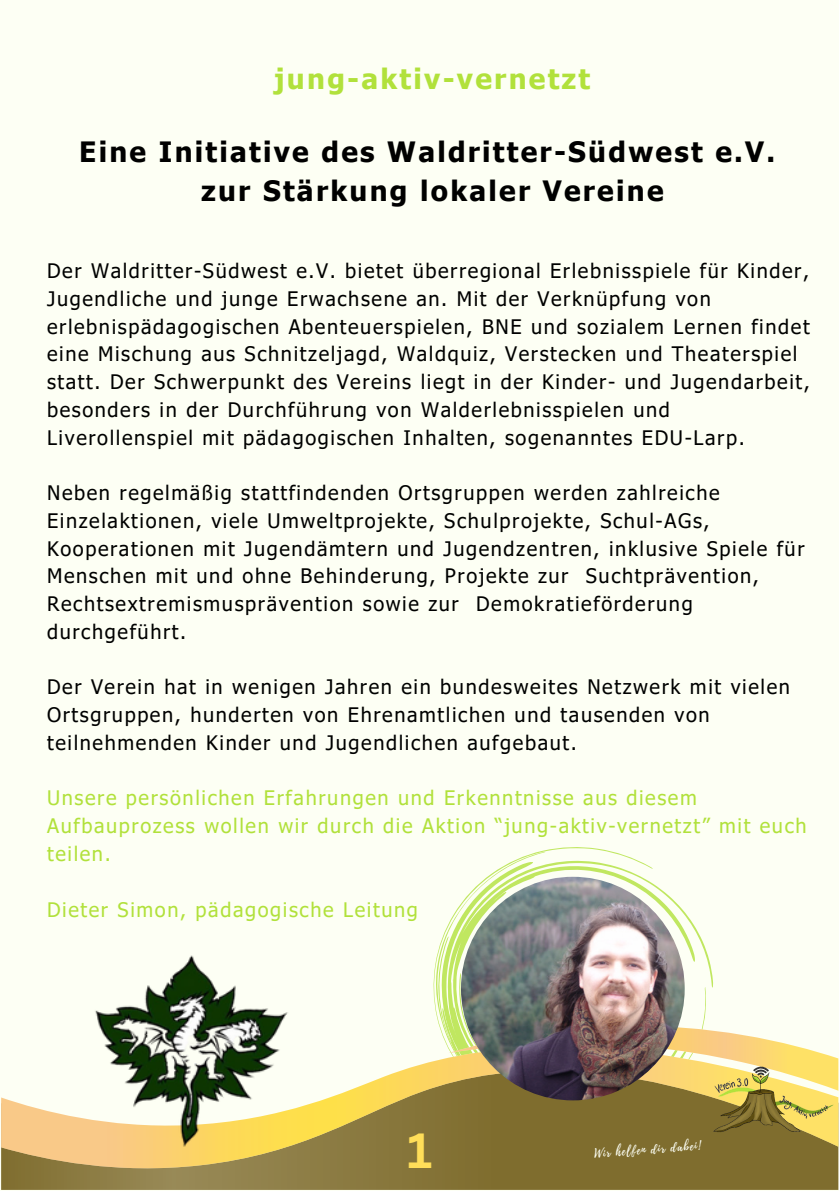
<style>
.page{position:relative;width:839px;height:1191px;background:#fff}
.page>*{position:absolute;margin:0;border:0;box-sizing:border-box;transform-origin:0 0}
.t1{font:700 48px "Canva Sans";color:#ffde59}
.t2{font:700 28px "Tahoma";letter-spacing:.08em;color:#000}
.t3{font:700 28px "Tahoma";letter-spacing:.08em;color:#b1e13b}
.t4{font:20px/27.8px "Tahoma";letter-spacing:.08em;color:#000}
.t5{font:20px/27.8px "Tahoma";letter-spacing:.08em;color:#b1e13b}
.t6{font:12px "Playlist Script";color:#fdfff4}
</style>
<div class="page">
<div style="left:0;top:0;width:838px;height:1191px;background:#fdfff4"></div>
<svg style="left:1px;top:1175px;width:837px;height:15px;background:#87763b"></svg>
<svg style="left:1px;top:1061px;width:837px;height:114px;background:#a28f51"></svg>
<svg style="left:435px;top:852px;width:403px;height:239px"></svg>
<img style="left:705px;top:1060px;width:132px;height:81px">
<img style="left:461px;top:877px;width:223px;height:223px;border-radius:50%">
<img style="left:70px;top:955px;width:240px;height:211px">
<p class="t3" style="left:274px;top:61px;width:317px">jung-aktiv-vernetzt</p>
<p class="t2" style="left:79px;top:134px;width:697px">Eine Initiative des Waldritter-Südwest e.V.</p>
<p class="t2" style="left:201px;top:173px;width:464px">zur Stärkung lokaler Vereine</p>
<p class="t4" style="left:47px;top:256px;width:764px">Der Waldritter-Südwest e.V. bietet überregional Erlebnisspiele für Kinder, Jugendliche und junge Erwachsene an. Mit der Verknüpfung von erlebnispädagogischen Abenteuerspielen, BNE und sozialem Lernen findet eine Mischung aus Schnitzeljagd, Waldquiz, Verstecken und Theaterspiel statt. Der Schwerpunkt des Vereins liegt in der Kinder- und Jugendarbeit, besonders in der Durchführung von Walderlebnisspielen und Liverollenspiel mit pädagogischen Inhalten, sogenanntes EDU-Larp.</p>
<p class="t4" style="left:47px;top:478px;width:759px">Neben regelmäßig stattfindenden Ortsgruppen werden zahlreiche Einzelaktionen, viele Umweltprojekte, Schulprojekte, Schul-AGs, Kooperationen mit Jugendämtern und Jugendzentren, inklusive Spiele für Menschen mit und ohne Behinderung, Projekte zur Suchtprävention, Rechtsextremismusprävention sowie zur Demokratieförderung durchgeführt.</p>
<p class="t4" style="left:47px;top:673px;width:744px">Der Verein hat in wenigen Jahren ein bundesweites Netzwerk mit vielen<br>Ortsgruppen, hunderten von Ehrenamtlichen und tausenden von teilnehmenden Kinder und Jugendlichen aufgebaut.</p>
<p class="t5" style="left:47px;top:784px;width:761px">Unsere persönlichen Erfahrungen und Erkenntnisse aus diesem<br>Aufbauprozess wollen wir durch die Aktion “jung-aktiv-vernetzt” mit euch teilen.</p>
<p class="t5" style="left:47px;top:895px;width:372px">Dieter Simon, pädagogische Leitung</p>
<p class="t1" style="left:407px;top:1117px;width:27px">1</p>
<p class="t6" style="left:593px;top:1145px;width:108px;rotate:-5deg">Wir helfen dir dabei!</p>
</div>
